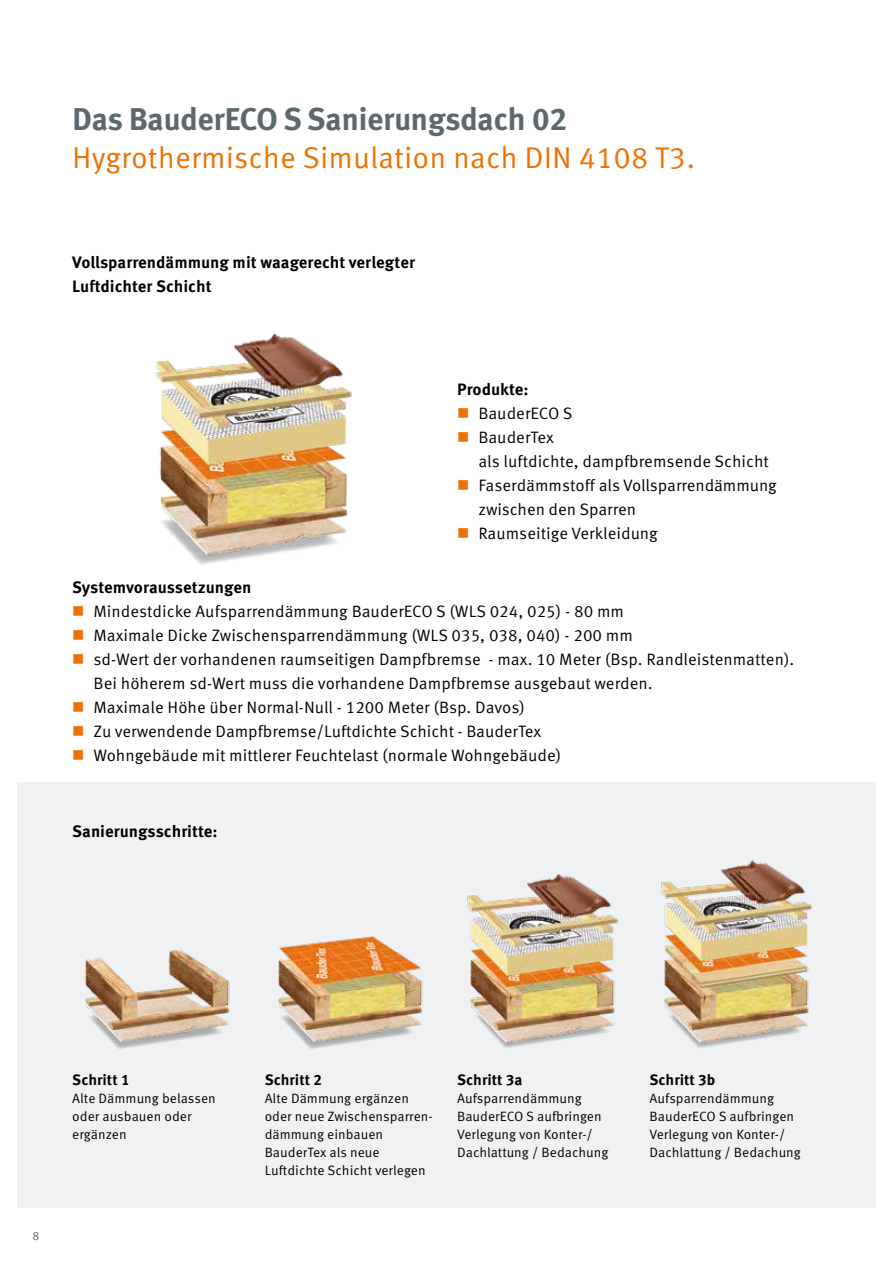
<style>
.page{position:relative;width:893px;height:1263px;background:#fff}
.page>*{position:absolute;margin:0;border:0;box-sizing:border-box;transform-origin:0 0}
.t1{font:700 31.5px "Meta Correspondence Pro";letter-spacing:-.02em;color:#5d686e}
.t2{font:30px "Meta Correspondence Pro";color:#ee7203}
.t3{font:16.5px/24px "Meta Correspondence Pro";color:#000}
.t4{font:700 16.5px/24px "Meta Correspondence Pro";color:#000}
.t5{font:700 15px "Meta Correspondence Pro";color:#000}
.t6{font:13.5px/18px "Meta Correspondence Pro";color:#000}
.t7{font:12px "Meta Correspondence Pro";color:#5d686e}
.s1{color:#ee7203}
</style>
<div class="page">
<div style="left:17px;top:782px;width:859px;height:426px;background:#eff1f2"></div>
<img style="left:156px;top:333px;width:196px;height:232px">
<img style="left:85px;top:949px;width:145px;height:100px">
<img style="left:278px;top:936px;width:145px;height:113px">
<img style="left:661px;top:860px;width:151px;height:188px">
<img style="left:467px;top:873px;width:151px;height:175px">
<h1 class="t1" style="left:72px;top:94px;width:497px">Das BauderECO S Sanierungsdach 02</h1>
<h2 class="t2" style="left:72px;top:134px;width:624px">Hygrothermische Simulation nach DIN 4108 T3.</h2>
<p class="t4" style="left:72px;top:249px;width:344px">Vollsparrendämmung mit waagerecht verlegter<br>Luftdichter Schicht</p>
<p class="t4" style="left:457px;top:376px;width:73px">Produkte:</p>
<p class="t3" style="left:457px;top:400px;width:117px"><span class="s1">■</span> BauderECO S</p>
<p class="t3" style="left:478px;top:424px;width:292px;text-indent:-21px"><span class="s1">■</span> BauderTex<br>als luftdichte, dampfbremsende Schicht</p>
<p class="t3" style="left:478px;top:472px;width:300px;text-indent:-21px"><span class="s1">■</span> Faserdämmstoff als Vollsparrendämmung zwischen den Sparren</p>
<p class="t3" style="left:457px;top:520px;width:202px"><span class="s1">■</span> Raumseitige Verkleidung</p>
<p class="t4" style="left:72px;top:574px;width:181px">Systemvoraussetzungen</p>
<p class="t3" style="left:72px;top:598px;width:553px"><span class="s1">■</span> Mindestdicke Aufsparrendämmung BauderECO S (WLS 024, 025) - 80 mm</p>
<p class="t3" style="left:72px;top:622px;width:562px"><span class="s1">■</span> Maximale Dicke Zwischensparrendämmung (WLS 035, 038, 040) - 200 mm</p>
<p class="t3" style="left:94px;top:646px;width:702px;text-indent:-21px"><span class="s1">■</span> sd-Wert der vorhandenen raumseitigen Dampfbremse - max. 10 Meter (Bsp. Randleistenmatten).<br>Bei höherem sd-Wert muss die vorhandene Dampfbremse ausgebaut werden.</p>
<p class="t3" style="left:72px;top:694px;width:454px"><span class="s1">■</span> Maximale Höhe über Normal-Null - 1200 Meter (Bsp. Davos)</p>
<p class="t3" style="left:72px;top:718px;width:471px"><span class="s1">■</span> Zu verwendende Dampfbremse/Luftdichte Schicht - BauderTex</p>
<p class="t3" style="left:72px;top:742px;width:490px"><span class="s1">■</span> Wohngebäude mit mittlerer Feuchtelast (normale Wohngebäude)</p>
<p class="t4" style="left:72px;top:819px;width:147px">Sanierungsschritte:</p>
<p class="t5" style="left:72px;top:1068px;width:59px">Schritt 1</p>
<p class="t6" style="left:72px;top:1088px;width:145px">Alte Dämmung belassen oder ausbauen oder ergänzen</p>
<p class="t7" style="left:33px;top:1226px;width:8px">8</p>
<p class="t5" style="left:265px;top:1068px;width:59px">Schritt 2</p>
<p class="t6" style="left:265px;top:1088px;width:169px">Alte Dämmung ergänzen oder neue Zwischensparren&shy;dämmung einbauen<br>BauderTex als neue<br>Luftdichte Schicht verlegen</p>
<p class="t5" style="left:457px;top:1068px;width:67px">Schritt 3a</p>
<p class="t6" style="left:457px;top:1088px;width:153px">Aufsparrendämmung<br>BauderECO S aufbringen<br>Verlegung von Konter-/<br>Dachlattung / Bedachung</p>
<p class="t5" style="left:649px;top:1068px;width:68px">Schritt 3b</p>
<p class="t6" style="left:649px;top:1088px;width:153px">Aufsparrendämmung<br>BauderECO S aufbringen<br>Verlegung von Konter-/<br>Dachlattung / Bedachung</p>
</div>
